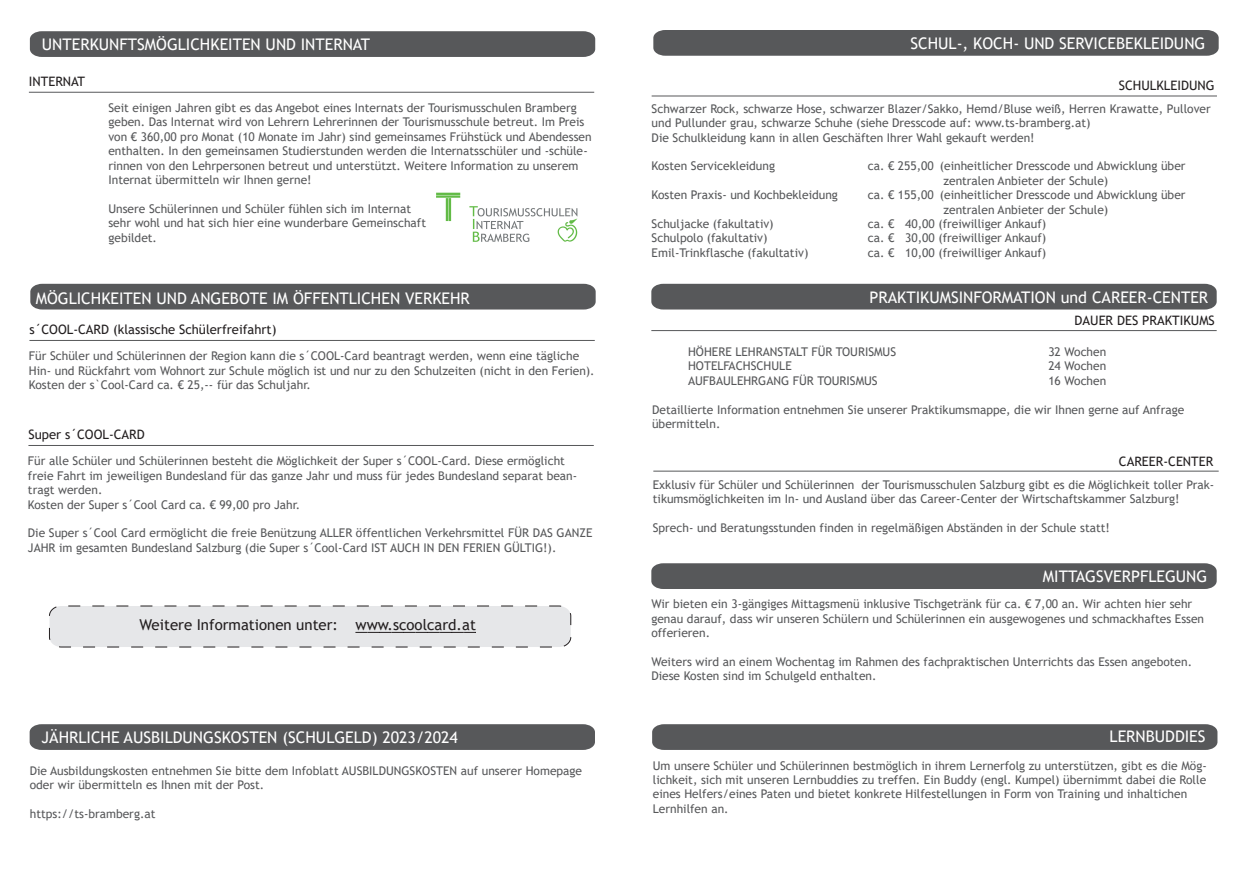
<style>
.page{position:relative;width:1248px;height:879px;background:#fff}
.page>*{position:absolute;margin:0;border:0;box-sizing:border-box;transform-origin:0 0}
.t1{font:16px "Trebuchet MS";color:#fff}
.t2{font:15px "Trebuchet MS";color:#231f20}
.t3{font:13px "Trebuchet MS";color:#231f20}
.t4{font:12px/14.4px "Trebuchet MS";color:#57585a}
</style>
<div class="page">
<div style="left:653px;top:30px;width:565px;height:26px;background:#57585a"></div>
<svg style="left:30px;top:724px;width:565px;height:26px;background:#595a5c"></svg>
<hr style="left:651px;top:95px;width:565px;height:1px;background:#57585a">
<div style="left:651px;top:284px;width:565px;height:25px;background:#57585a"></div>
<hr style="left:651px;top:330px;width:565px;height:1px;background:#57585a">
<hr style="left:653px;top:470px;width:565px;height:1px;background:#57585a">
<div style="left:651px;top:563px;width:565px;height:26px;background:#57585a"></div>
<div style="left:30px;top:31px;width:565px;height:26px;background:#57585a"></div>
<hr style="left:29px;top:92px;width:565px;height:1px;background:#57585a">
<div style="left:30px;top:284px;width:565px;height:25px;background:#57585a"></div>
<hr style="left:29px;top:340px;width:565px;height:1px;background:#57585a">
<hr style="left:28px;top:445px;width:565px;height:1px;background:#57585a">
<svg style="left:49px;top:605px;width:522px;height:43px;background:#e1e1e3"></svg>
<svg style="left:652px;top:724px;width:565px;height:26px;background:#595a5c"></svg>
<img style="left:436px;top:192px;width:142px;height:50px">
<h1 class="t1" style="left:42px;top:34px;width:330px">UNTERKUNFTSMÖGLICHKEITEN UND INTERNAT</h1>
<p class="t3" style="left:29px;top:73px;width:58px">INTERNAT</p>
<p class="t4" style="left:108px;top:101px;width:484px">Seit einigen Jahren gibt es das Angebot eines Internats der Tourismusschulen Bramberg geben. Das Internat wird von Lehrern Lehrerinnen der Tourismusschule betreut. Im Preis von € 360,00 pro Monat (10 Monate im Jahr) sind gemeinsames Frühstück und Abendessen enthalten. In den gemeinsamen Studierstunden werden die Internatsschüler und -schüle&shy;rinnen von den Lehrpersonen betreut und unterstützt. Weitere Information zu unserem Internat übermitteln wir Ihnen gerne!</p>
<p class="t4" style="left:108px;top:201px;width:319px">Unsere Schülerinnen und Schüler fühlen sich im Internat sehr wohl und hat sich hier eine wunderbare Gemeinschaft gebildet.</p>
<h1 class="t1" style="left:36px;top:288px;width:435px">MÖGLICHKEITEN UND ANGEBOTE IM ÖFFENTLICHEN VERKEHR</h1>
<p class="t3" style="left:29px;top:322px;width:248px">s´COOL-CARD (klassische Schülerfreifahrt)</p>
<p class="t4" style="left:29px;top:349px;width:567px">Für Schüler und Schülerinnen der Region kann die s´COOL-Card beantragt werden, wenn eine tägliche<br>Hin- und Rückfahrt vom Wohnort zur Schule möglich ist und nur zu den Schulzeiten (nicht in den Ferien).<br>Kosten der s`Cool-Card ca. € 25,-- für das Schuljahr.</p>
<p class="t3" style="left:28px;top:427px;width:118px">Super s´COOL-CARD</p>
<p class="t4" style="left:28px;top:454px;width:551px">Für alle Schüler und Schülerinnen besteht die Möglichkeit der Super s´COOL-Card. Diese ermöglicht freie Fahrt im jeweiligen Bundesland für das ganze Jahr und muss für jedes Bundesland separat bean&shy;tragt werden.<br>Kosten der Super s´Cool Card ca. € 99,00 pro Jahr.</p>
<p class="t4" style="left:28px;top:526px;width:566px">Die Super s´Cool Card ermöglicht die freie Benützung ALLER öffentlichen Verkehrsmittel FÜR DAS GANZE<br>JAHR im gesamten Bundesland Salzburg (die Super s´Cool-Card IST AUCH IN DEN FERIEN GÜLTIG!).</p>
<p class="t2" style="left:139px;top:616px;width:338px">Weitere Informationen unter: www.scoolcard.at</p>
<h1 class="t1" style="left:42px;top:727px;width:418px">JÄHRLICHE AUSBILDUNGSKOSTEN (SCHULGELD) 2023/2024</h1>
<p class="t4" style="left:30px;top:763px;width:554px">Die Ausbildungskosten entnehmen Sie bitte dem Infoblatt AUSBILDUNGSKOSTEN auf unserer Homepage oder wir übermitteln es Ihnen mit der Post.</p>
<p class="t4" style="left:30px;top:806px;width:127px">https://ts-bramberg.at</p>
<h1 class="t1" style="left:910px;top:33px;width:296px">SCHUL-, KOCH- UND SERVICEBEKLEIDUNG</h1>
<p class="t3" style="left:1118px;top:77px;width:97px">SCHULKLEIDUNG</p>
<p class="t4" style="left:651px;top:101px;width:560px">Schwarzer Rock, schwarze Hose, schwarzer Blazer/Sakko, Hemd/Bluse weiß, Herren Krawatte, Pullover und Pullunder grau, schwarze Schuhe (siehe Dresscode auf: www.ts-bramberg.at)<br>Die Schulkleidung kann in allen Geschäften Ihrer Wahl gekauft werden!</p>
<p class="t4" style="left:651px;top:159px;width:125px">Kosten Servicekleidung</p>
<p class="t4" style="left:867px;top:159px;width:319px;text-align:center">ca. € 255,00 (einheitlicher Dresscode und Abwicklung über zentralen Anbieter der Schule)</p>
<p class="t4" style="left:651px;top:188px;width:188px">Kosten Praxis- und Kochbekleidung</p>
<p class="t4" style="left:867px;top:188px;width:319px;text-align:center">ca. € 155,00 (einheitlicher Dresscode und Abwicklung über zentralen Anbieter der Schule)</p>
<p class="t4" style="left:651px;top:216px;width:123px">Schuljacke (fakultativ)</p>
<p class="t4" style="left:867px;top:216px;width:180px">ca. € 40,00 (freiwilliger Ankauf)</p>
<p class="t4" style="left:651px;top:231px;width:117px">Schulpolo (fakultativ)</p>
<p class="t4" style="left:867px;top:231px;width:180px">ca. € 30,00 (freiwilliger Ankauf)</p>
<p class="t4" style="left:651px;top:245px;width:158px">Emil-Trinkflasche (fakultativ)</p>
<p class="t4" style="left:867px;top:245px;width:180px">ca. € 10,00 (freiwilliger Ankauf)</p>
<h1 class="t1" style="left:869px;top:287px;width:340px">PRAKTIKUMSINFORMATION und CAREER-CENTER</h1>
<p class="t3" style="left:1074px;top:312px;width:142px">DAUER DES PRAKTIKUMS</p>
<p class="t4" style="left:688px;top:344px;width:209px">HÖHERE LEHRANSTALT FÜR TOURISMUS</p>
<p class="t4" style="left:1048px;top:344px;width:59px">32 Wochen</p>
<p class="t4" style="left:688px;top:359px;width:105px">HOTELFACHSCHULE</p>
<p class="t4" style="left:1048px;top:359px;width:59px">24 Wochen</p>
<p class="t4" style="left:688px;top:373px;width:191px">AUFBAULEHRGANG FÜR TOURISMUS</p>
<p class="t4" style="left:1048px;top:373px;width:59px">16 Wochen</p>
<p class="t4" style="left:652px;top:402px;width:533px">Detaillierte Information entnehmen Sie unserer Praktikumsmappe, die wir Ihnen gerne auf Anfrage übermitteln.</p>
<p class="t3" style="left:1118px;top:453px;width:96px">CAREER-CENTER</p>
<p class="t4" style="left:652px;top:477px;width:563px">Exklusiv für Schüler und Schülerinnen der Tourismusschulen Salzburg gibt es die Möglichkeit toller Prak&shy;tikumsmöglichkeiten im In- und Ausland über das Career-Center der Wirtschaftskammer Salzburg!</p>
<p class="t4" style="left:652px;top:521px;width:458px">Sprech- und Beratungsstunden finden in regelmäßigen Abständen in der Schule statt!</p>
<h1 class="t1" style="left:1042px;top:566px;width:166px">MITTAGSVERPFLEGUNG</h1>
<p class="t4" style="left:651px;top:597px;width:554px">Wir bieten ein 3-gängiges Mittagsmenü inklusive Tischgetränk für ca. € 7,00 an. Wir achten hier sehr genau darauf, dass wir unseren Schülern und Schülerinnen ein ausgewogenes und schmackhaftes Essen offerieren.</p>
<p class="t4" style="left:651px;top:654px;width:542px">Weiters wird an einem Wochentag im Rahmen des fachpraktischen Unterrichts das Essen angeboten.<br>Diese Kosten sind im Schulgeld enthalten.</p>
<h1 class="t1" style="left:1109px;top:726px;width:97px">LERNBUDDIES</h1>
<p class="t4" style="left:652px;top:758px;width:555px">Um unsere Schüler und Schülerinnen bestmöglich in ihrem Lernerfolg zu unterstützen, gibt es die Mög&shy;lichkeit, sich mit unseren Lernbuddies zu treffen. Ein Buddy (engl. Kumpel) übernimmt dabei die Rolle eines Helfers/eines Paten und bietet konkrete Hilfestellungen in Form von Training und inhaltichen Lernhilfen an.</p>
</div>
